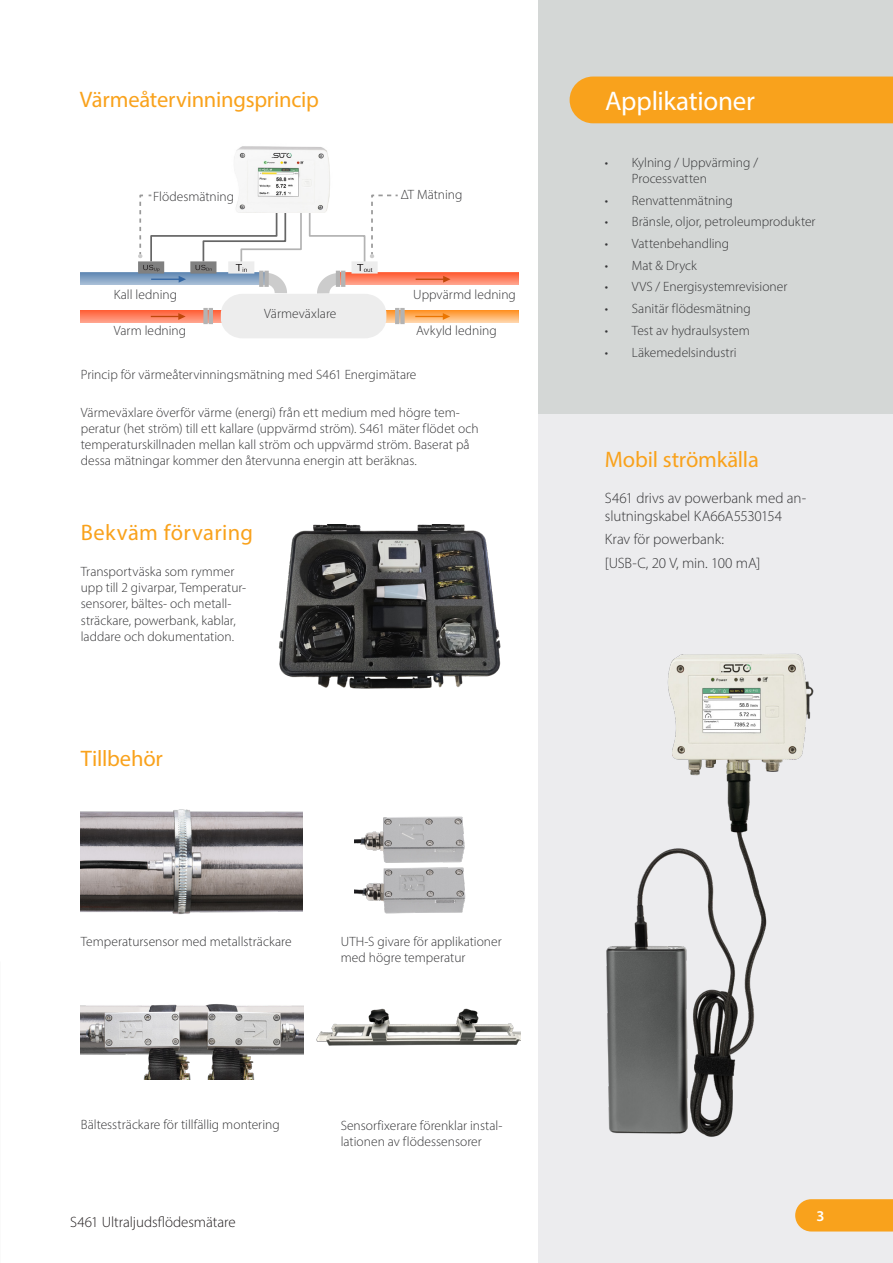
<style>
.page{position:relative;width:893px;height:1263px;background:#fff}
.page>*{position:absolute;margin:0;border:0;box-sizing:border-box;transform-origin:0 0}
.t1{font:27px "Myriad Pro";letter-spacing:-.01em;color:#fff}
.t2{font:22.5px "Myriad Pro";letter-spacing:-.005em;color:#f9a21c}
.t3{font:22.5px "Myriad Pro";letter-spacing:.02em;color:#f9a21c}
.t4{font:300 15px/18px "Myriad Pro";letter-spacing:-.005em;color:#353537}
.t5{font:300 15px "Myriad Pro";letter-spacing:-.005em;color:#231f20}
.t6{font:600 15px "Myriad Pro";color:#fff}
.t7{font:300 13.5px/16.2px "Myriad Pro";color:#353537}
</style>
<div class="page">
<div style="left:538px;top:399px;width:355px;height:864px;background:#ececee"></div>
<div style="left:795px;top:1199px;width:98px;height:32px;background:#f9a21c"></div>
<div style="left:538px;top:0;width:355px;height:414px;background:#d4d7d6"></div>
<img style="left:81px;top:809px;width:222px;height:106px">
<img style="left:316px;top:1008px;width:205px;height:38px">
<img style="left:279px;top:524px;width:222px;height:165px">
<img style="left:355px;top:816px;width:111px;height:98px">
<img style="left:405px;top:310px;width:113px;height:12px">
<img style="left:405px;top:272px;width:113px;height:13px">
<img style="left:80px;top:273px;width:58px;height:12px">
<img style="left:80px;top:310px;width:58px;height:12px">
<svg style="left:416px;top:276px;width:34px;height:7px"></svg>
<svg style="left:415px;top:313px;width:35px;height:7px"></svg>
<svg style="left:138px;top:194px;width:267px;height:144px"></svg>
<img style="left:215px;top:146px;width:132px;height:67px">
<img style="left:81px;top:1004px;width:222px;height:75px">
<div style="left:570px;top:77px;width:323px;height:46px;background:#f9a21c"></div>
<img style="left:606px;top:653px;width:208px;height:484px">
<p class="t2" style="left:80px;top:86px;width:241px">Värmeåtervinningsprincip</p>
<p class="t7" style="left:153px;top:188px;width:83px">Flödesmätning</p>
<p class="t7" style="left:401px;top:186px;width:63px">ΔT Mätning</p>
<p class="t7" style="left:114px;top:286px;width:65px">Kall ledning</p>
<p class="t7" style="left:264px;top:305px;width:74px">Värmeväxlare</p>
<p class="t7" style="left:413px;top:286px;width:104px">Uppvärmd ledning</p>
<p class="t7" style="left:114px;top:322px;width:74px">Varm ledning</p>
<p class="t7" style="left:416px;top:322px;width:82px">Avkyld ledning</p>
<p class="t7" style="left:81px;top:366px;width:337px">Princip för värmeåtervinningsmätning med S461 Energimätare</p>
<p class="t7" style="left:81px;top:404px;width:399px">Värmeväxlare överför värme (energi) från ett medium med högre tem&shy;peratur (het ström) till ett kallare (uppvärmd ström). S461 mäter flödet och temperaturskillnaden mellan kall ström och uppvärmd ström. Baserat på dessa mätningar kommer den återvunna energin att beräknas.</p>
<p class="t3" style="left:81px;top:518px;width:174px">Bekväm förvaring</p>
<p class="t7" style="left:81px;top:563px;width:167px">Transportväska som rymmer upp till 2 givarpar, Temperatur&shy;sensorer, bältes- och metall&shy;sträckare, powerbank, kablar, laddare och dokumentation.</p>
<p class="t2" style="left:81px;top:745px;width:84px">Tillbehör</p>
<p class="t7" style="left:81px;top:933px;width:212px">Temperatursensor med metallsträckare</p>
<p class="t7" style="left:341px;top:933px;width:163px">UTH-S givare för applikationer med högre temperatur</p>
<p class="t7" style="left:81px;top:1116px;width:200px">Bältessträckare för tillfällig montering</p>
<p class="t5" style="left:70px;top:1212px;width:167px">S461 Ultraljudsflödesmätare</p>
<p class="t7" style="left:341px;top:1117px;width:163px">Sensorfixerare förenklar instal&shy;lationen av flödessensorer</p>
<p class="t1" style="left:605px;top:84px;width:151px">Applikationer</p>
<p class="t7" style="left:632px;top:154px;width:128px;text-indent:-27px">• Kylning / Uppvärming /<br>Processvatten</p>
<p class="t7" style="left:605px;top:192px;width:129px">• Renvattenmätning</p>
<p class="t7" style="left:605px;top:214px;width:212px">• Bränsle, oljor, petroleumprodukter</p>
<p class="t7" style="left:605px;top:235px;width:126px">• Vattenbehandling</p>
<p class="t7" style="left:605px;top:257px;width:94px">• Mat &amp; Dryck</p>
<p class="t7" style="left:605px;top:279px;width:184px">• VVS / Energisystemrevisioner</p>
<p class="t7" style="left:605px;top:300px;width:147px">• Sanitär flödesmätning</p>
<p class="t7" style="left:605px;top:322px;width:146px">• Test av hydraulsystem</p>
<p class="t7" style="left:605px;top:344px;width:133px">• Läkemedelsindustri</p>
<p class="t2" style="left:605px;top:446px;width:155px">Mobil strömkälla</p>
<p class="t4" style="left:605px;top:489px;width:203px">S461 drivs av powerbank med an&shy;slutningskabel KA66A5530154</p>
<p class="t4" style="left:605px;top:530px;width:121px">Krav för powerbank:</p>
<p class="t4" style="left:605px;top:554px;width:157px">[USB-C, 20 V, min. 100 mA]</p>
<p class="t6" style="left:816px;top:1206px;width:10px">3</p>
</div>
